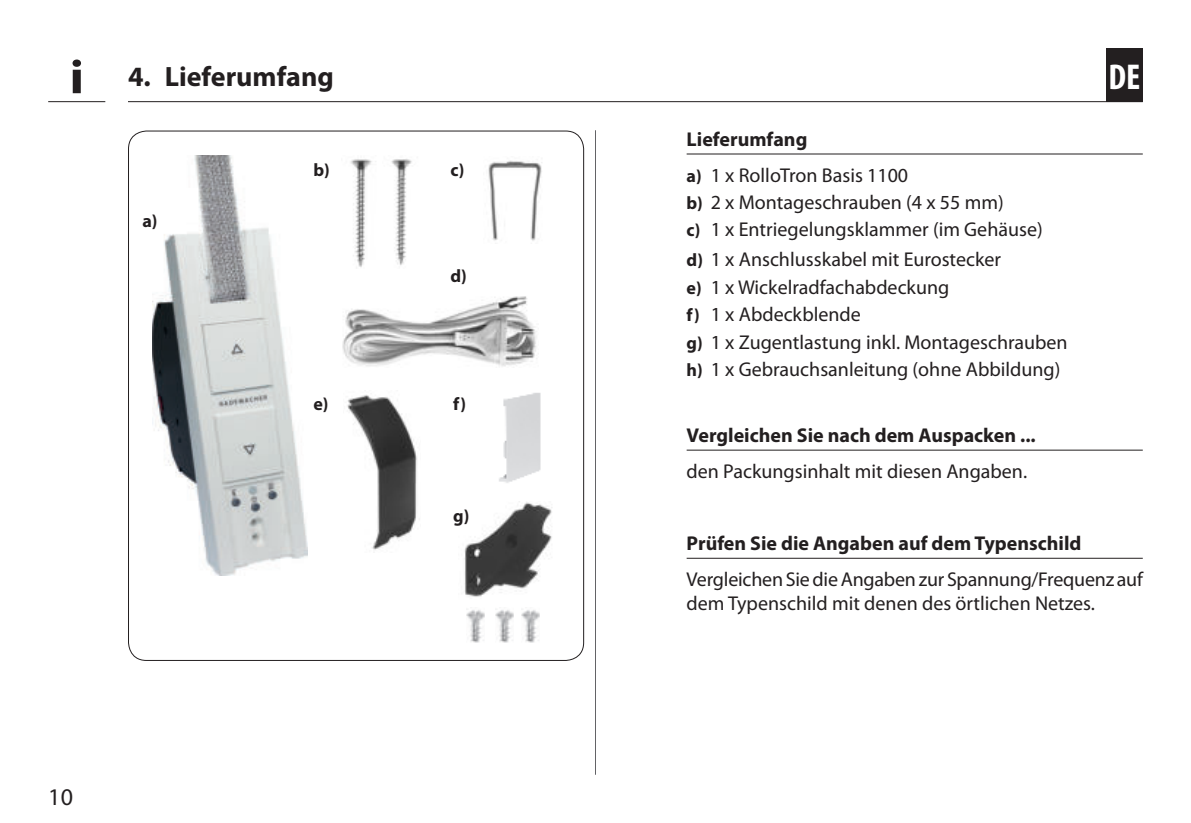
<style>
.page{position:relative;width:1191px;height:823px;background:#fff}
.page>*{position:absolute;margin:0;border:0;box-sizing:border-box;transform-origin:0 0}
.t1{font:700 48px "Myriad Pro";color:#231f20;scale:1.1 1}
.t2{font:700 condensed 36px "Myriad Pro";color:#fff}
.t3{font:700 28px "Myriad Pro";color:#231f20}
.t4{font:24px "Myriad Pro";color:#231f20}
.t5{font:20px/27.4px "Myriad Pro";color:#231f20}
.t6{font:700 20px "Myriad Pro";color:#231f20}
.t7{font:700 18px "Myriad Pro";color:#231f20}
.s1{font-weight:700}
.s2{font-weight:700;font-size:18px}
</style>
<div class="page">
<div style="left:1105px;top:48px;width:37px;height:54px;background:#231f20"></div>
<img style="left:153px;top:155px;width:155px;height:419px">
<img style="left:464px;top:501px;width:88px;height:96px">
<img style="left:350px;top:159px;width:62px;height:108px">
<img style="left:488px;top:160px;width:54px;height:81px">
<img style="left:342px;top:296px;width:195px;height:71px">
<img style="left:347px;top:394px;width:70px;height:156px">
<img style="left:499px;top:393px;width:42px;height:90px">
<img style="left:495px;top:610px;width:19px;height:32px">
<img style="left:521px;top:610px;width:19px;height:32px">
<img style="left:466px;top:610px;width:18px;height:32px">
<hr style="left:686px;top:153px;width:456px;height:1px;background:#231f20">
<svg style="left:48px;top:101px;width:1058px;height:1px"></svg>
<hr style="left:686px;top:449px;width:456px;height:1px;background:#231f20">
<hr style="left:686px;top:557px;width:456px;height:1px;background:#231f20">
<hr style="left:595px;top:130px;width:1px;height:644px;background:#636366">
<h1 class="t1" style="left:70px;top:52px;width:15px">i</h1>
<h3 class="t3" style="left:128px;top:62px;width:207px">4. Lieferumfang</h3>
<p class="t7" style="left:142px;top:211px;width:17px">a)</p>
<p class="t7" style="left:313px;top:160px;width:18px">b)</p>
<p class="t7" style="left:450px;top:160px;width:15px">c)</p>
<p class="t7" style="left:450px;top:266px;width:18px">d)</p>
<p class="t7" style="left:313px;top:395px;width:17px">e)</p>
<p class="t7" style="left:453px;top:395px;width:15px">f)</p>
<p class="t7" style="left:453px;top:506px;width:18px">g)</p>
<p class="t4" style="left:48px;top:784px;width:26px">10</p>
<p class="t5" style="left:686px;top:121px;width:223px;line-height:36px"><span class="s1">Lieferumfang<br></span><span class="s2">a)</span> 1 x RolloTron Basis 1100</p>
<p class="t5" style="left:686px;top:189px;width:357px"><span class="s2">b)</span> 2 x Montageschrauben (4 x 55 mm)<br><span class="s2">c)</span> 1 x Entriegelungsklammer (im Gehäuse)</p>
<p class="t5" style="left:686px;top:246px;width:382px"><span class="s2">d)</span> 1 x Anschlusskabel mit Eurostecker<br><span class="s2">e)</span> 1 x Wickelradfachabdeckung<br><span class="s2">f)</span> 1 x Abdeckblende<br><span class="s2">g)</span> 1 x Zugentlastung inkl. Montageschrauben <span class="s2">h)</span> 1 x Gebrauchsanleitung (ohne Abbildung)</p>
<p class="t6" style="left:686px;top:424px;width:351px">Vergleichen Sie nach dem Auspacken ...</p>
<p class="t5" style="left:686px;top:457px;width:342px">den Packungsinhalt mit diesen Angaben.</p>
<h2 class="t2" style="left:1108px;top:55px;width:33px">DE</h2>
<p class="t6" style="left:686px;top:532px;width:396px">Prüfen Sie die Angaben auf dem Typenschild</p>
<p class="t5" style="left:686px;top:567px;width:458px;line-height:24px">Vergleichen Sie die Angaben zur Spannung/Frequenz auf dem Typenschild mit denen des örtlichen Netzes.</p>
</div>
